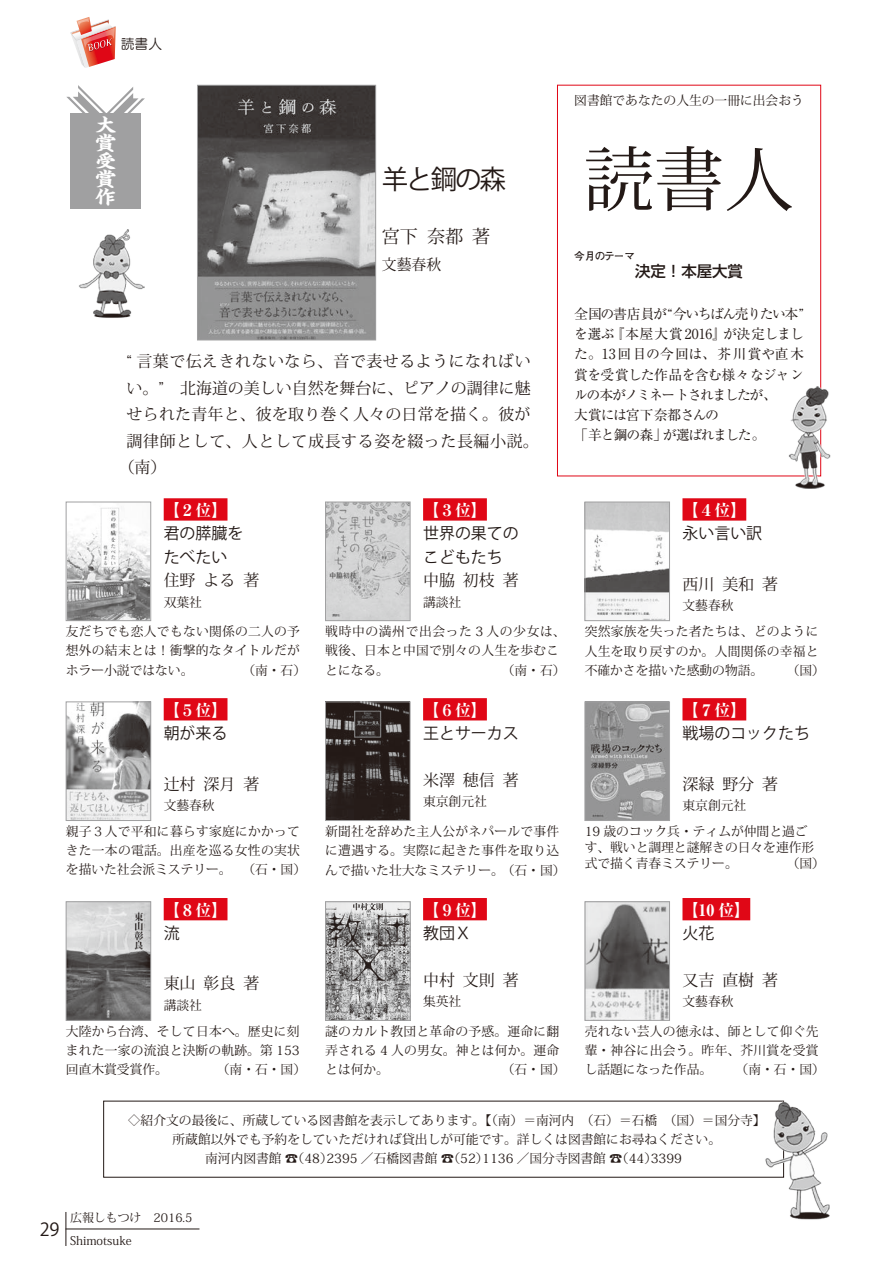
<style>
.page{position:relative;width:893px;height:1263px;background:#fff}
.page>*{position:absolute;margin:0;border:0;box-sizing:border-box;transform-origin:0 0}
.t1{font:70.2px "Koz Min Pro";color:#231916}
.t2{font:26.55px "Koz Go Pro";letter-spacing:-.08em;color:#231916}
.t3{font:700 18.9px/18.1px "Kaisho MCBK1 Pro De";color:#fff;text-align:justify;scale:1.11 1}
.t4{font:18px "Koz Min Pro";color:#231916}
.t5{font:18px "Koz Go Pro";color:#231916}
.t6{font:15.9px "Koz Min Pro";letter-spacing:.015em;color:#231916}
.t7{font:15.9px/23.4px "Koz Go Pro";color:#231916}
.t8{font:800 15.9px/23.4px "Ryumin Pr 6 N";color:#fff}
.t9{font:15.9px "Koz Min Pro";letter-spacing:.035em;color:#231916}
.t10{font:15.9px "Koz Min Pro";letter-spacing:.04em;color:#231916}
.t11{font:500 15.45px "Shin Go Pro";color:#231916}
.t12{font:14.85px "Koz Min Pro";color:#231916}
.t13{font:13.8px/20.2px "Ryumin Pr 6 N";letter-spacing:-.07em;color:#231916}
.t14{font:13.8px "Seurat Pro M";color:#231916}
.t15{font:12.75px/19.2px "Koz Min Pro";color:#231916;text-align:justify}
.t16{font:12.75px/19.2px "Koz Min Pro";letter-spacing:.02em;color:#231916}
.t17{font:11.85px "Koz Min Pro";color:#231916}
.t18{font:700 10.65px "Futo Go B101 Pro";letter-spacing:-.07em;color:#231916}
.s1{font-family:"Ryumin Pr 6 N";font-weight:800;color:#fff}
.s2{font-family:"Koz Min Pro"}
.s3{font-family:"Koz Go Pro";font-weight:400;color:#231916}
</style>
<div class="page">
<hr style="left:66px;top:1212px;width:1px;height:34px;background:#231916">
<hr style="left:66px;top:1229px;width:133px;height:1px;background:#231916">
<svg style="left:70px;top:17px;width:46px;height:51px"></svg>
<div style="left:557px;top:85px;width:264px;height:391px;border:1px solid #e00716"></div>
<img style="left:68px;top:507px;width:81px;height:112px">
<div style="left:66px;top:502px;width:85px;height:119px;border:1px solid #a0a0a1"></div>
<img style="left:68px;top:704px;width:81px;height:115px">
<div style="left:66px;top:702px;width:85px;height:119px;border:1px solid #a0a0a1"></div>
<img style="left:68px;top:903px;width:81px;height:115px">
<div style="left:66px;top:901px;width:85px;height:119px;border:1px solid #a0a0a1"></div>
<img style="left:327px;top:504px;width:81px;height:115px">
<div style="left:325px;top:502px;width:85px;height:119px;border:1px solid #a0a0a1"></div>
<img style="left:327px;top:704px;width:81px;height:115px">
<div style="left:325px;top:702px;width:85px;height:119px;border:1px solid #a0a0a1"></div>
<img style="left:327px;top:903px;width:81px;height:115px">
<div style="left:325px;top:901px;width:85px;height:119px;border:1px solid #a0a0a1"></div>
<img style="left:587px;top:504px;width:81px;height:115px">
<div style="left:585px;top:502px;width:85px;height:119px;border:1px solid #a0a0a1"></div>
<img style="left:587px;top:704px;width:81px;height:115px">
<div style="left:585px;top:702px;width:85px;height:119px;border:1px solid #a0a0a1"></div>
<img style="left:587px;top:903px;width:81px;height:115px">
<div style="left:585px;top:901px;width:85px;height:119px;border:1px solid #a0a0a1"></div>
<img style="left:748px;top:1101px;width:82px;height:119px">
<img style="left:199px;top:87px;width:175px;height:251px">
<div style="left:197px;top:85px;width:179px;height:255px;border:1px solid #a0a0a1"></div>
<img style="left:79px;top:229px;width:66px;height:89px">
<div style="left:164px;top:498px;width:63px;height:23px;background:#e00716"></div>
<div style="left:164px;top:698px;width:63px;height:22px;background:#e00716"></div>
<div style="left:164px;top:898px;width:63px;height:22px;background:#e00716"></div>
<div style="left:423px;top:498px;width:64px;height:23px;background:#e00716"></div>
<div style="left:423px;top:698px;width:64px;height:22px;background:#e00716"></div>
<div style="left:423px;top:898px;width:64px;height:22px;background:#e00716"></div>
<div style="left:682px;top:498px;width:64px;height:23px;background:#e00716"></div>
<div style="left:682px;top:698px;width:64px;height:22px;background:#e00716"></div>
<div style="left:682px;top:898px;width:68px;height:22px;background:#e00716"></div>
<svg style="left:66px;top:85px;width:79px;height:52px"></svg>
<div style="left:71px;top:113px;width:70px;height:96px;background:#a0a0a1"></div>
<img style="left:784px;top:386px;width:47px;height:102px">
<p class="t14" style="left:121px;top:35px;width:43px">読書人</p>
<p class="t3" style="left:95px;top:113px;width:20px">大賞受賞作</p>
<p class="t2" style="left:382px;top:162px;width:126px">羊と鋼の森</p>
<p class="t4" style="left:382px;top:224px;width:110px">宮下 奈都 著</p>
<p class="t12" style="left:382px;top:254px;width:61px">文藝春秋</p>
<p class="t9" style="left:127px;top:350px;width:405px">“ 言葉で伝えきれないなら、音で表せるようになればい</p>
<p class="t6" style="left:127px;top:376px;width:405px">い。”　北海道の美しい自然を舞台に、ピアノの調律に魅</p>
<p class="t6" style="left:127px;top:403px;width:405px">せられた青年と、彼を取り巻く人々の日常を描く。彼が</p>
<p class="t10" style="left:127px;top:430px;width:413px">調律師として、人として成長する姿を綴った長編小説。</p>
<p class="t6" style="left:119px;top:456px;width:49px">（南）</p>
<p class="t7" style="left:164px;top:499px;width:97px"><span class="s1">【２位】<br></span>君の膵臓をたべたい<br><span class="s2">住野 よる 著</span></p>
<p class="t15" style="left:164px;top:592px;width:40px">双葉社</p>
<p class="t7" style="left:423px;top:499px;width:97px"><span class="s1">【３位】<br></span>世界の果てのこどもたち<span class="s2">中脇 初枝 著</span></p>
<p class="t15" style="left:423px;top:592px;width:40px">講談社</p>
<p class="t15" style="left:66px;top:622px;width:235px">友だちでも恋人でもない関係の二人の予想外の結末とは！衝撃的なタイトルだがホラー小説ではない。</p>
<p class="t15" style="left:242px;top:660px;width:65px">（南・石）</p>
<p class="t8" style="left:164px;top:697px;width:65px">【５位】<span class="s3">朝が来る</span></p>
<p class="t6" style="left:164px;top:772px;width:97px">辻村 深月 著</p>
<p class="t15" style="left:164px;top:795px;width:53px">文藝春秋</p>
<p class="t16" style="left:66px;top:821px;width:242px">親子３人で平和に暮らす家庭にかかってきた一本の電話。出産を巡る女性の実状を描いた社会派ミステリー。 （石・国）</p>
<p class="t8" style="left:164px;top:897px;width:65px">【８位】<span class="s3">流</span></p>
<p class="t6" style="left:164px;top:972px;width:97px">東山 彰良 著</p>
<p class="t15" style="left:164px;top:995px;width:40px">講談社</p>
<p class="t15" style="left:66px;top:1021px;width:235px">大陸から台湾、そして日本へ。歴史に刻まれた一家の流浪と決断の軌跡。第 153回直木賞受賞作。</p>
<p class="t15" style="left:217px;top:1060px;width:91px">（南・石・国）</p>
<p class="t16" style="left:325px;top:622px;width:242px">戦時中の満州で出会った 3 人の少女は、戦後、日本と中国で別々の人生を歩むことになる。</p>
<p class="t15" style="left:502px;top:660px;width:65px">（南・石）</p>
<p class="t7" style="left:423px;top:699px;width:97px"><span class="s1">【６位】<br></span>王とサーカス</p>
<p class="t6" style="left:423px;top:769px;width:97px">米澤 穂信 著</p>
<p class="t15" style="left:423px;top:792px;width:65px">東京創元社</p>
<p class="t16" style="left:325px;top:821px;width:242px">新聞社を辞めた主人公がネパールで事件に遭遇する。実際に起きた事件を取り込んで描いた壮大なミステリー。（石・国）</p>
<p class="t8" style="left:423px;top:897px;width:65px">【９位】<span class="s3">教団Ⅹ</span></p>
<p class="t6" style="left:423px;top:969px;width:97px">中村 文則 著</p>
<p class="t15" style="left:423px;top:991px;width:40px">集英社</p>
<p class="t15" style="left:325px;top:1021px;width:235px">謎のカルト教団と革命の予感。運命に翻弄される 4 人の男女。神とは何か。運命とは何か。</p>
<p class="t15" style="left:502px;top:1060px;width:65px">（石・国）</p>
<p class="t15" style="left:574px;top:90px;width:231px">図書館であなたの人生の一冊に出会おう</p>
<p class="t1" style="left:584px;top:130px;width:212px">読書人</p>
<p class="t18" style="left:574px;top:248px;width:62px">今月のテーマ</p>
<p class="t11" style="left:635px;top:259px;width:109px">決定！本屋大賞</p>
<p class="t13" style="left:574px;top:303px;width:231px">全国の書店員が“今いちばん売りたい本”を選ぶ『本屋大賞2016』が決定しました。13回目の今回は、芥川賞や直木賞を受賞した作品を含む様々なジャンルの本がノミネートされましたが、<br>大賞には宮下奈都さんの<br>「羊と鋼の森」が選ばれました。</p>
<p class="t7" style="left:682px;top:499px;width:81px"><span class="s1">【４位】</span>永い言い訳</p>
<p class="t6" style="left:682px;top:573px;width:97px">西川 美和 著</p>
<p class="t15" style="left:682px;top:596px;width:53px">文藝春秋</p>
<p class="t15" style="left:585px;top:622px;width:235px">突然家族を失った者たちは、どのように人生を取り戻すのか。人間関係の幸福と不確かさを描いた感動の物語。</p>
<p class="t15" style="left:787px;top:660px;width:40px">（国）</p>
<p class="t7" style="left:682px;top:699px;width:129px"><span class="s1">【７位】<br></span>戦場のコックたち</p>
<p class="t6" style="left:682px;top:772px;width:97px">深緑 野分 著</p>
<p class="t15" style="left:682px;top:795px;width:65px">東京創元社</p>
<p class="t15" style="left:585px;top:823px;width:231px;line-height:15.9px;text-align:left">19 歳のコック兵・ティムが仲間と過ごす、戦いと調理と謎解きの日々を連作形式で描く青春ミステリー。</p>
<p class="t15" style="left:787px;top:853px;width:40px">（国）</p>
<p class="t8" style="left:682px;top:897px;width:69px">【10 位】<span class="s3">火花</span></p>
<p class="t6" style="left:682px;top:969px;width:97px">又吉 直樹 著</p>
<p class="t15" style="left:682px;top:991px;width:53px">文藝春秋</p>
<p class="t15" style="left:585px;top:1021px;width:235px">売れない芸人の徳永は、師として仰ぐ先輩・神谷に出会う。昨年、芥川賞を受賞し話題になった作品。</p>
<p class="t15" style="left:736px;top:1060px;width:91px">（南・石・国）</p>
<p class="t15" style="left:128px;top:1110px;width:639px;text-align:center">◇紹介文の最後に、所蔵している図書館を表示してあります。【（南）＝南河内　（石）＝石橋　（国）＝国分寺】所蔵館以外でも予約をしていただければ貸出しが可能です。詳しくは図書館にお尋ねください。<br>南河内図書館 ☎（48）2395 ／石橋図書館 ☎（52）1136 ／国分寺図書館 ☎（44）3399</p>
<p class="t5" style="left:40px;top:1217px;width:21px">29</p>
<p class="t17" style="left:70px;top:1210px;width:124px">広報しもつけ　2016.5</p>
<p class="t17" style="left:70px;top:1232px;width:63px">Shimotsuke</p>
</div>
